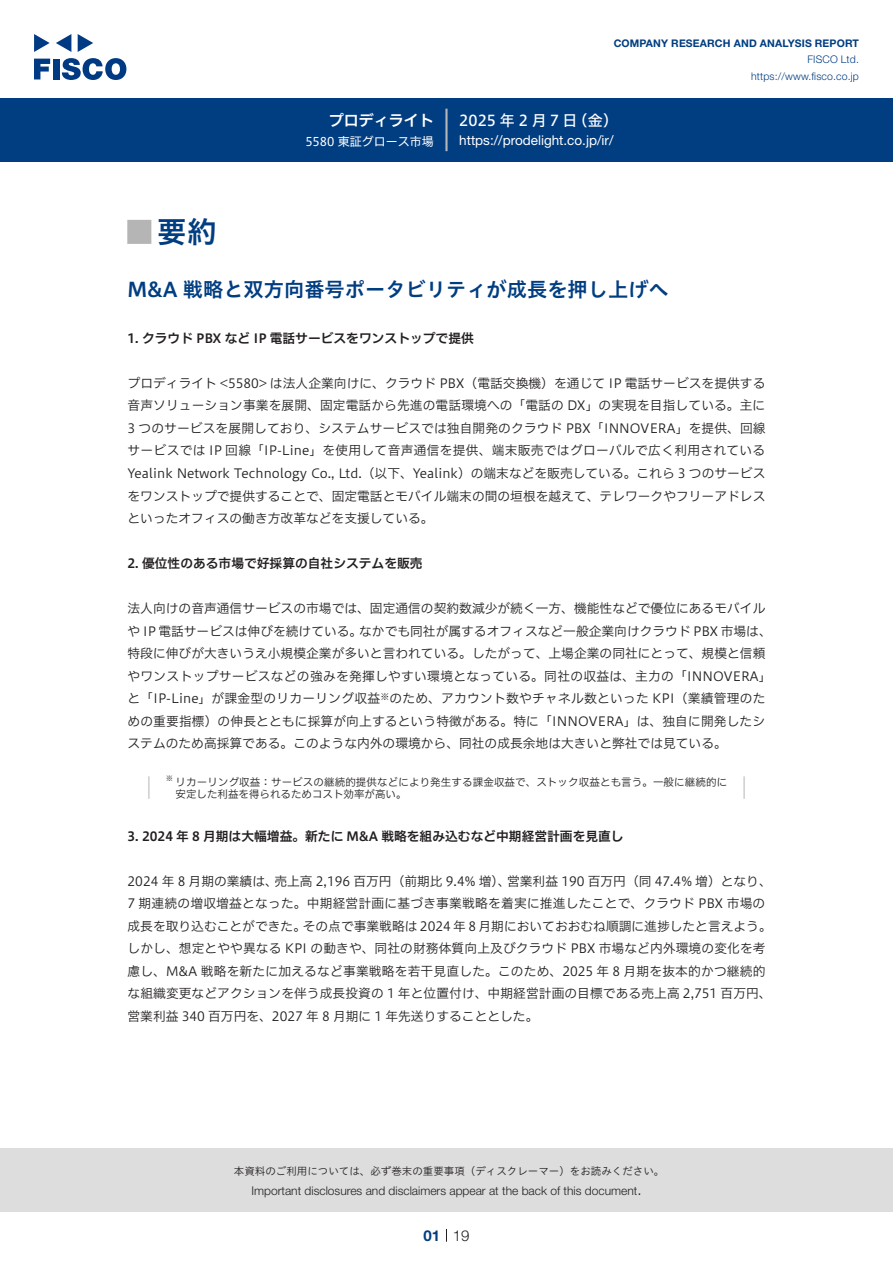
<style>
.page{position:relative;width:893px;height:1263px;background:#fff}
.page>*{position:absolute;margin:0;border:0;box-sizing:border-box;transform-origin:0 0}
.t1{font:30px "Hiragino UD Sans Std N W6";color:#003d81}
.t2{font:24px "Hiragino UD Sans Std N W6";color:#b5b5b6}
.中タイトル{font:20.25px "Hiragino UD Sans Std W6";color:#003d81}
.t3{font:15px "Hiragino UD Sans F Std N W5";letter-spacing:.21em;color:#fff}
.t4{font:15px "Hiragino UD Sans F Std N W6";color:#fff}
.t5{font:300 15px "Helvetica Neue LT Std";color:#231f20}
.t6{font:700 15px "Helvetica Neue LT Std";color:#003d81}
.t7{font:13.5px "Helvetica Neue LT Std";color:#fff}
.本文{font:12.75px/22.5px "Hiragino UD Sans F Std N W3";color:#231f20}
.小タイトル{font:12.75px "Hiragino UD Sans F Std N W6";color:#231f20}
.本文-2{font:12.75px "Hiragino UD Sans F Std N W3";letter-spacing:.02em;color:#231f20}
.t8{font:300 12px "Helvetica Neue LT Std";color:#231f20}
.t9{font:12px "Hiragino UD Sans F Std N W4";color:#fff}
.t10{font:10.5px "Hiragino UD Sans F Std N W3";letter-spacing:.01em;color:#231f20}
.t11{font:10.5px "Hiragino UD Sans Std W3";color:#231f20}
.t12{font:700 10.5px "Helvetica Neue LT Std";letter-spacing:.015em;color:#003d81}
.t13{font:300 10.5px/16.5px "Helvetica Neue LT Std";letter-spacing:.015em;color:#003d81;text-align:right}
.本文-3{font:8.85px "Hiragino UD Sans F Std N W3";color:#231f20}
.t14{font:7.35px "Hiragino UD Sans F Std N W3";color:#231f20}
</style>
<div class="page">
<div style="left:0;top:1148px;width:893px;height:64px;background:#ddd"></div>
<svg style="left:34px;top:59px;width:16px;height:20px"></svg>
<div style="left:53px;top:59px;width:6px;height:20px;background:#003a83"></div>
<svg style="left:62px;top:58px;width:64px;height:22px"></svg>
<svg style="left:34px;top:34px;width:16px;height:18px"></svg>
<svg style="left:78px;top:34px;width:15px;height:18px"></svg>
<svg style="left:56px;top:34px;width:15px;height:18px"></svg>
<div style="left:0;top:98px;width:893px;height:64px;background:#003d81"></div>
<hr style="left:445px;top:109px;width:3px;height:42px;background:#b5b5b6">
<svg style="left:446px;top:1229px;width:1px;height:13px"></svg>
<hr style="left:148px;top:776px;width:2px;height:23px;background:#d3d3d3">
<hr style="left:743px;top:776px;width:2px;height:23px;background:#d3d3d3">
<p class="t4" style="left:329px;top:109px;width:107px">プロディライト</p>
<p class="t9" style="left:305px;top:132px;width:130px">5580 東証グロース市場</p>
<p class="t12" style="left:614px;top:37px;width:247px">COMPANY RESEARCH AND ANALYSIS REPORT</p>
<p class="t13" style="left:751px;top:51px;width:109px">FISCO Ltd. https://www.fisco.co j p.</p>
<p class="t3" style="left:459px;top:109px;width:120px">2025年2月7日</p>
<p class="t3" style="left:573px;top:109px;width:47px">（金(</p>
<p class="t7" style="left:459px;top:132px;width:156px">https://prodelight. c o j p. /i r/</p>
<p class="t1" style="left:157px;top:209px;width:61px">要約</p>
<p class="t2" style="left:128px;top:213px;width:25px">█</p>
<p class="中タイトル" style="left:128px;top:274px;width:543px">M&amp;A 戦略と双方向番号ポータビリティが成長を押し上げへ</p>
<p class="小タイトル" style="left:128px;top:328px;width:348px">1. クラウド PBX など IP 電話サービスをワンストップで提供</p>
<p class="本文" style="left:128px;top:371px;width:639px;text-align:justify">プロディライト &lt;5580&gt; は法人企業向けに、クラウド PBX（電話交換機）を通じて IP 電話サービスを提供する音声ソリューション事業を展開、固定電話から先進の電話環境への「電話の DX」の実現を目指している。主に3 つのサービスを展開しており、システムサービスでは独自開発のクラウド PBX「INNOVERA」を提供、回線サービスでは IP 回線「IP-Line」を使用して音声通信を提供、端末販売ではグローバルで広く利用されているYealink Network Technology Co., Ltd （. 以下、Yealink）の端末などを販売している。これら 3 つのサービスをワンストップで提供することで、固定電話とモバイル端末の間の垣根を越えて、テレワークやフリーアドレスといったオフィスの働き方改革などを支援している。</p>
<p class="小タイトル" style="left:128px;top:553px;width:297px">2. 優位性のある市場で好採算の自社システムを販売</p>
<p class="本文" style="left:359px;top:596px;width:414px;text-indent:-232px">法人向けの音声通信サービスの市場では、固定通信の契約数減少が続く一方、機能性などで優位にあるモバイルなかでも同社が属するオフィスなど一般企業向けクラウド PBX 市場は、</p>
<p class="本文" style="left:128px;top:619px;width:236px">や IP 電話サービスは伸びを続けている。</p>
<p class="本文" style="left:128px;top:641px;width:639px">特段に伸びが大きいうえ小規模企業が多いと言われている。したがって、上場企業の同社にとって、規模と信頼</p>
<p class="本文-2" style="left:128px;top:666px;width:646px">やワンストップサービスなどの強みを発揮しやすい環境となっている。同社の収益は、主力の「INNOVERA「</p>
<p class="本文-2" style="left:390px;top:689px;width:377px">のため、アカウント数やチャネル数といった KPI（業績管理のた</p>
<p class="本文" style="left:128px;top:686px;width:639px">と「IP-Line」が課金型のリカーリング収益<br>めの重要指標）の伸長とともに採算が向上するという特徴がある。特に「INNOVERA」は、独自に開発したシステムのため高採算である。このような内外の環境から、同社の成長余地は大きいと弊社では見ている。</p>
<p class="t10" style="left:176px;top:774px;width:553px">リカーリング収益：サービスの継続的提供などにより発生する課金収益で、ストック収益とも言う。一般に継続的に</p>
<p class="本文-3" style="left:380px;top:690px;width:10px">※</p>
<p class="t14" style="left:166px;top:773px;width:9px">※</p>
<p class="t10" style="left:176px;top:786px;width:232px">安定した利益を得られるためコスト効率が高い。</p>
<p class="小タイトル" style="left:128px;top:826px;width:498px">3. 2024 年 8 月期は大幅増益。新たに M&amp;A 戦略を組み込むなど中期経営計画を見直し</p>
<p class="本文" style="left:507px;top:869px;width:266px">営業利益 190 百万円（同 47.4% 増）となり、</p>
<p class="本文" style="left:274px;top:869px;width:238px">売上高 2,196 百万円（前期比 9.4% 増）、</p>
<p class="本文" style="left:128px;top:869px;width:152px">2024 年 8 月期の業績は、</p>
<p class="本文" style="left:128px;top:891px;width:639px">7 期連続の増収増益となった。中期経営計画に基づき事業戦略を着実に推進したことで、クラウド PBX 市場の</p>
<p class="本文" style="left:303px;top:914px;width:470px">その点で事業戦略は 2024 年 8 月期においておおむね順調に進捗したと言えよう。</p>
<p class="本文" style="left:128px;top:914px;width:646px">成長を取り込むことができた。<br>しかし、想定とやや異なる KPI の動きや、同社の財務体質向上及びクラウド PBX 市場など内外環境の変化を考慮し、M&amp;A 戦略を新たに加えるなど事業戦略を若干見直した。このため、2025 年 8 月期を抜本的かつ継続的な組織変更などアクションを伴う成長投資の 1 年と位置付け、中期経営計画の目標である売上高 2,751 百万円、営業利益 340 百万円を、2027 年 8 月期に 1 年先送りすることとした。</p>
<p class="t11" style="left:234px;top:1163px;width:432px">本資料のご利用については、必ず巻末の重要事項（ディスクレーマー）をお読みください。</p>
<p class="t5" style="left:637px;top:1180px;width:6px">.</p>
<p class="t8" style="left:251px;top:1183px;width:387px">Important disclosures and disclaimers appear at the back of this document</p>
<p class="t6" style="left:423px;top:1226px;width:18px">01</p>
<p class="t5" style="left:453px;top:1226px;width:18px">19</p>
</div>
